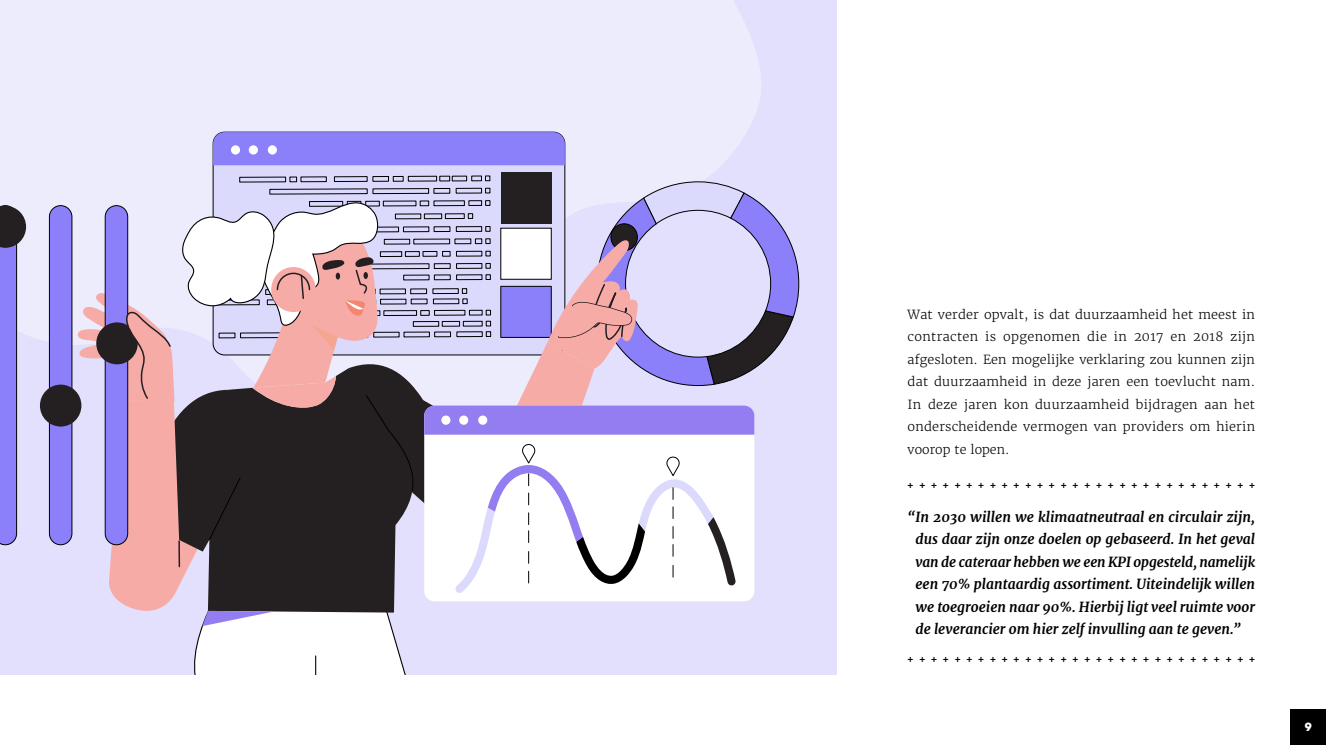
<style>
.page{position:relative;width:1326px;height:745px;background:#fff}
.page>*{position:absolute;margin:0;border:0;box-sizing:border-box;transform-origin:0 0}
.Basis_tekst{font:italic 700 13.75px/22.5px "Merriweather";color:#000;text-align:center}
.Basis_tekst-2{font:300 12.5px/22.5px "Merriweather";letter-spacing:.015em;color:#000;text-align:justify}
.t1{font:700 11.25px "ITC Avant Garde Pro";color:#fff}
.Basis_tekst-3{font:500 10px "ITC Avant Garde Pro";color:#000}
</style>
<div class="page">
<div style="left:0;top:0;width:836px;height:673px;background:#e2e0fd"></div>
<div style="left:0;top:0;width:761px;height:466px;background:#edecfd"></div>
<div style="left:213px;top:132px;width:352px;height:223px;background:#dbd9fc;border-radius:11px"></div>
<svg style="left:239px;top:175px;width:252px;height:6px"></svg>
<div style="left:213px;top:132px;width:352px;height:33px;background:#8c80fa"></div>
<div style="left:231px;top:145px;width:9px;height:9px;background:#fff;border-radius:50%"></div>
<div style="left:249px;top:145px;width:9px;height:9px;background:#fff;border-radius:50%"></div>
<div style="left:268px;top:145px;width:9px;height:9px;background:#fff;border-radius:50%"></div>
<div style="left:500px;top:172px;width:51px;height:51px;background:#241f21"></div>
<div style="left:49px;top:205px;width:23px;height:339px;background:#8c80fa;border-radius:11px"></div>
<div style="left:49px;top:205px;width:23px;height:339px;border:1px solid #000;border-radius:11px"></div>
<div style="left:40px;top:384px;width:41px;height:42px;background:#241f21;border-radius:50%"></div>
<svg style="left:0;top:205px;width:26px;height:339px"></svg>
<svg style="left:75px;top:181px;width:724px;height:492px"></svg>
<div style="left:1290px;top:709px;width:35px;height:35px;background:#000"></div>
<p class="Basis_tekst-2" style="left:907px;top:303px;width:349px">Wat verder opvalt, is dat duurzaamheid het meest in contracten is opgenomen die in 2017 en 2018 zijn afgesloten. Een mogelijke verklaring zou kunnen zijn dat duurzaamheid in deze jaren een toevlucht nam.<br>In deze jaren kon duurzaamheid bijdragen aan het onderscheidende vermogen van providers om hierin voorop te lopen.</p>
<p class="Basis_tekst-3" style="left:907px;top:477px;width:349px">++++++++++++++++++++++++++++++</p>
<p class="Basis_tekst" style="left:907px;top:505px;width:349px">“In 2030 willen we klimaatneutraal en circulair zijn, dus daar zijn onze doelen op gebaseerd. In het geval van de cateraar hebben we een KPI opgesteld, namelijk een 70% plantaardig assortiment. Uiteindelijk willen we toegroeien naar 90%. Hierbij ligt veel ruimte voor de leverancier om hier zelf invulling aan te geven.”</p>
<p class="Basis_tekst-3" style="left:907px;top:651px;width:349px">++++++++++++++++++++++++++++++</p>
<p class="t1" style="left:1304px;top:719px;width:8px">9</p>
</div>
